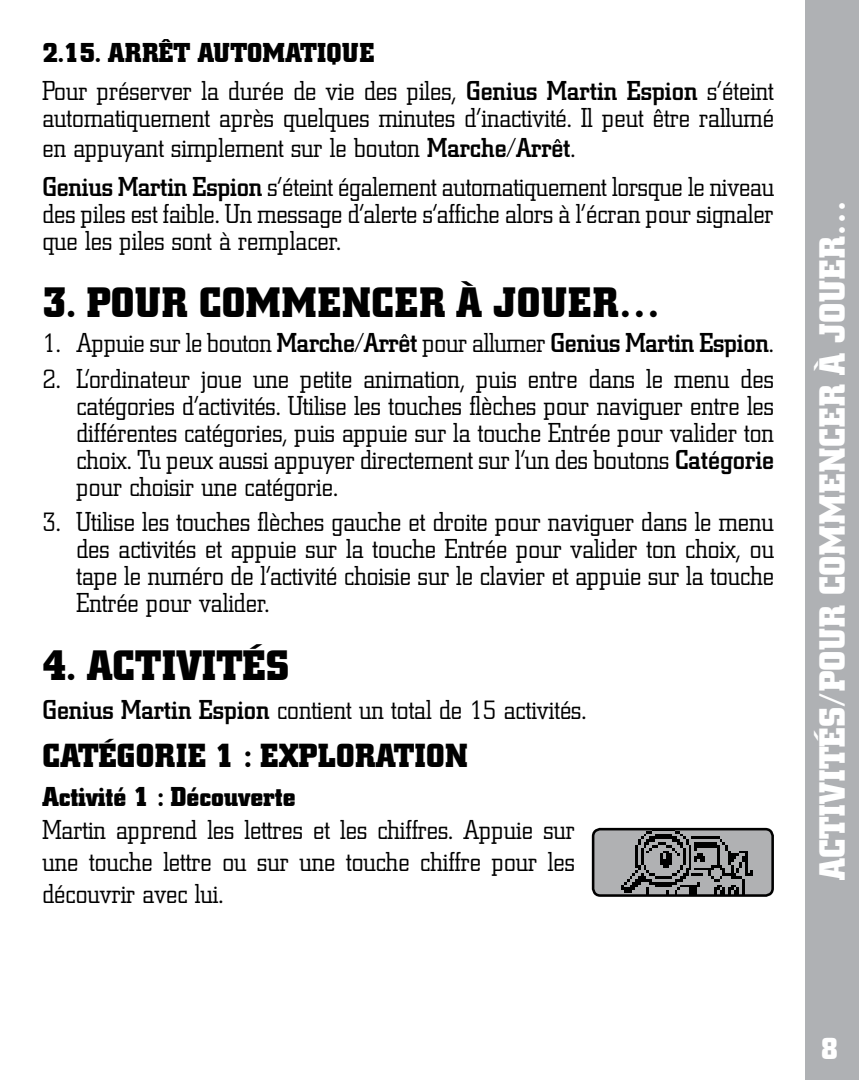
<style>
.page{position:relative;width:859px;height:1080px;background:#fff}
.page>*{position:absolute;margin:0;border:0;box-sizing:border-box;transform-origin:0 0}
.t1{font:700 42px "City";letter-spacing:.04em;color:#000}
.t2{font:700 42px "City";letter-spacing:.02em;color:#000}
.t3{font:700 36px "City";letter-spacing:.02em;color:#fff}
.t4{font:700 33px "City";letter-spacing:.02em;color:#000}
.t5{font:700 30px "City";color:#fff}
.t6{font:300 27px/27px "City";color:#000;text-align:justify}
.t7{font:700 27px "City";color:#000}
.s1{font-weight:700}
.s2{font-weight:500}
</style>
<div class="page">
<div style="left:806px;top:0;width:53px;height:1080px;background:#afb1b4"></div>
<img style="left:593px;top:829px;width:177px;height:64px">
<div style="left:592px;top:828px;width:182px;height:69px;border:3px solid #000;border-radius:7px"></div>
<p class="t6" style="left:42px;top:34px;width:733px;line-height:38.4px"><span class="s1">2.15. ARRÊT AUTOMATIQUE<br></span>Pour préserver la durée de vie des piles, <span class="s2">Genius Martin Espion</span> s’éteint</p>
<p class="t6" style="left:42px;top:103px;width:733px;line-height:30px">automatiquement après quelques minutes d’inactivité. Il peut être rallumé en appuyant simplement sur le bouton <span class="s2">Marche/Arrêt</span>.</p>
<p class="t6" style="left:42px;top:173px;width:733px"><span class="s2">Genius Martin Espion</span> s’éteint également automatiquement lorsque le niveau des piles est faible. Un message d’alerte s’affiche alors à l’écran pour signaler que les piles sont à remplacer.</p>
<h1 class="t1" style="left:42px;top:279px;width:619px">3. POUR COMMENCER À JOUER…</h1>
<p class="t6" style="left:42px;top:330px;width:733px">1. Appuie sur le bouton <span class="s2">Marche/Arrêt</span> pour allumer <span class="s2">Genius Martin Espion</span>.</p>
<p class="t6" style="left:76px;top:366px;width:699px;text-indent:-34px">2. L’ordinateur joue une petite animation, puis entre dans le menu des catégories d’activités. Utilise les touches flèches pour naviguer entre les différentes catégories, puis appuie sur la touche Entrée pour valider ton choix. Tu peux aussi appuyer directement sur l’un des boutons <span class="s2">Catégorie </span>pour choisir une catégorie.</p>
<p class="t6" style="left:76px;top:509px;width:699px;text-indent:-34px">3. Utilise les touches flèches gauche et droite pour naviguer dans le menu des activités et appuie sur la touche Entrée pour valider ton choix, ou tape le numéro de l’activité choisie sur le clavier et appuie sur la touche Entrée pour valider.</p>
<h1 class="t2" style="left:42px;top:642px;width:248px">4. ACTIVITÉS</h1>
<p class="t6" style="left:42px;top:697px;width:545px"><span class="s2">Genius Martin Espion</span> contient un total de 15 activités.</p>
<p class="t4" style="left:42px;top:737px;width:426px">CATÉGORIE 1 : EXPLORATION</p>
<p class="t7" style="left:42px;top:782px;width:255px">Activité 1 : Découverte</p>
<p class="t6" style="left:42px;top:814px;width:534px;line-height:32.4px">Martin apprend les lettres et les chiffres. Appuie sur une touche lettre ou sur une touche chiffre pour les découvrir avec lui.</p>
<h2 class="t3" style="left:812px;top:880px;width:682px;rotate:-90deg">ACTIVITÉS/POUR COMMENCER À JOUER…</h2>
<p class="t5" style="left:821px;top:1032px;width:19px">8</p>
</div>
